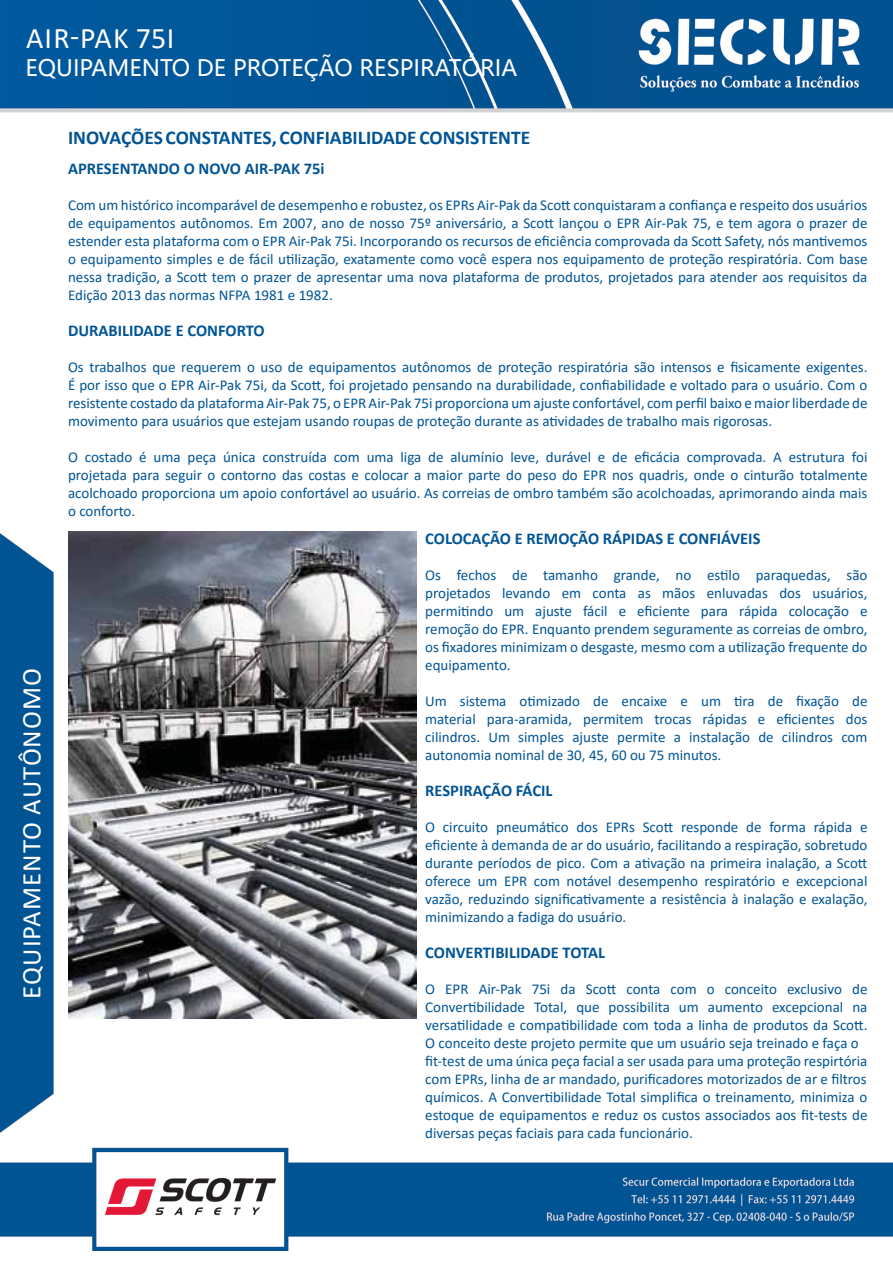
<style>
.page{position:relative;width:893px;height:1263px;background:#fff}
.page>*{position:absolute;margin:0;border:0;box-sizing:border-box;transform-origin:0 0}
.t1{font:30px "Calibri";letter-spacing:.03em;color:#fff}
.t2{font:27px "Calibri";color:#fff}
.t3{font:22.5px "Microsoft Ya Hei UI";color:#fff}
.t4{font:700 19.5px "Calibri";color:#005495}
.t5{font:700 16.5px "Calibri";color:#005495}
.t6{font:15px/18px "Calibri";color:#005495;text-align:justify}
</style>
<div class="page">
<img style="left:0;top:0;width:893px;height:1251px">
<img style="left:104px;top:1178px;width:172px;height:42px">
<img style="left:68px;top:531px;width:348px;height:488px">
<h1 class="t1" style="left:26px;top:17px;width:145px">AIR-PAK 75i</h1>
<h3 class="t3" style="left:26px;top:53px;width:493px">EQUIPAMENTO DE PROTEÇÃO RESPIRATÓRIA</h3>
<h3 class="t4" style="left:68px;top:123px;width:464px">INOVAÇÕES CONSTANTES, CONFIABILIDADE CONSISTENTE</h3>
<h2 class="t2" style="left:13px;top:999px;width:329px;rotate:-90deg">Equipamento Autônomo</h2>
<p class="t5" style="left:68px;top:157px;width:258px">APRESENTANDO O NOVO AIR-PAK 75i</p>
<p class="t6" style="left:68px;top:196px;width:801px">Com um histórico incomparável de desempenho e robustez, os EPRs Air-Pak da Scott conquistaram a confiança e respeito dos usuários de equipamentos autônomos. Em 2007, ano de nosso 75º aniversário, a Scott lançou o EPR Air-Pak 75, e tem agora o prazer de estender esta plataforma com o EPR Air-Pak 75i. Incorporando os recursos de eficiência comprovada da Scott Safety, nós mantivemos o equipamento simples e de fácil utilização, exatamente como você espera nos equipamento de proteção respiratória. Com base nessa tradição, a Scott tem o prazer de apresentar uma nova plataforma de produtos, projetados para atender aos requisitos da Edição 2013 das normas NFPA 1981 e 1982.</p>
<p class="t5" style="left:68px;top:319px;width:198px">DURABILIDADE E CONFORTO</p>
<p class="t6" style="left:68px;top:358px;width:801px">Os trabalhos que requerem o uso de equipamentos autônomos de proteção respiratória são intensos e fisicamente exigentes.<br>É por isso que o EPR Air-Pak 75i, da Scott, foi projetado pensando na durabilidade, confiabilidade e voltado para o usuário. Com o resistente costado da plataforma Air-Pak 75, o EPR Air-Pak 75i proporciona um ajuste confortável, com perfil baixo e maior liberdade de movimento para usuários que estejam usando roupas de proteção durante as atividades de trabalho mais rigorosas.</p>
<p class="t6" style="left:68px;top:448px;width:801px">O costado é uma peça única construída com uma liga de alumínio leve, durável e de eficácia comprovada. A estrutura foi projetada para seguir o contorno das costas e colocar a maior parte do peso do EPR nos quadris, onde o cinturão totalmente acolchoado proporciona um apoio confortável ao usuário. As correias de ombro também são acolchoadas, aprimorando ainda mais o conforto.</p>
<p class="t5" style="left:425px;top:526px;width:337px">COLOCAÇÃO E REMOÇÃO RÁPIDAS E CONFIÁVEIS</p>
<p class="t6" style="left:425px;top:565px;width:444px">Os fechos de tamanho grande, no estilo paraquedas, são projetados levando em conta as mãos enluvadas dos usuários, permitindo um ajuste fácil e eficiente para rápida colocação e remoção do EPR. Enquanto prendem seguramente as correias de ombro, os fixadores minimizam o desgaste, mesmo com a utilização frequente do equipamento.</p>
<p class="t6" style="left:425px;top:691px;width:444px">Um sistema otimizado de encaixe e um tira de fixação de material para-aramida, permitem trocas rápidas e eficientes dos cilindros. Um simples ajuste permite a instalação de cilindros com autonomia nominal de 30, 45, 60 ou 75 minutos.</p>
<p class="t5" style="left:425px;top:778px;width:129px">RESPIRAÇÃO FÁCIL</p>
<p class="t6" style="left:425px;top:817px;width:444px">O circuito pneumático dos EPRs Scott responde de forma rápida e eficiente à demanda de ar do usuário, facilitando a respiração, sobretudo durante períodos de pico. Com a ativação na primeira inalação, a Scott oferece um EPR com notável desempenho respiratório e excepcional vazão, reduzindo significativamente a resistência à inalação e exalação, minimizando a fadiga do usuário.</p>
<p class="t5" style="left:425px;top:940px;width:181px">CONVERTIBILIDADE TOTAL</p>
<p class="t6" style="left:425px;top:979px;width:444px;text-align:left">O EPR Air-Pak 75i da Scott conta com o conceito exclusivo de Convertibilidade Total, que possibilita um aumento excepcional na versatilidade e compatibilidade com toda a linha de produtos da Scott.<br>O conceito deste projeto permite que um usuário seja treinado e faça o fit-test de uma única peça facial a ser usada para uma proteção respirtória com EPRs, linha de ar mandado, purificadores motorizados de ar e filtros químicos. A Convertibilidade Total simplifica o treinamento, minimiza o estoque de equipamentos e reduz os custos associados aos fit-tests de diversas peças faciais para cada funcionário.</p>
</div>
